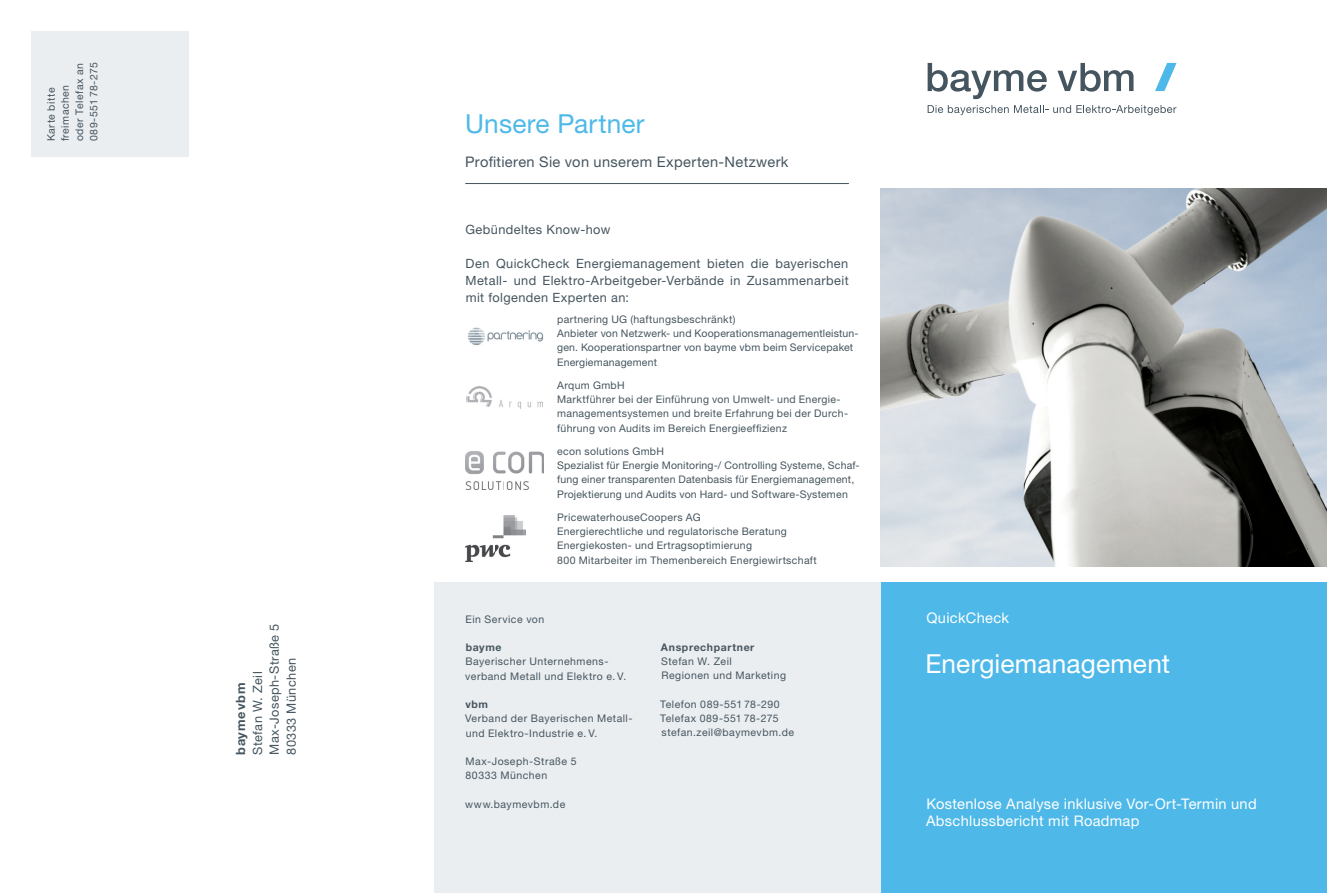
<style>
.page{position:relative;width:1327px;height:893px;background:#fff}
.page>*{position:absolute;margin:0;border:0;box-sizing:border-box;transform-origin:0 0}
.t1{font:26.25px "Helvetica Neue LT Pro";letter-spacing:.005em;color:#fff}
.t2{font:26.25px "Helvetica Neue LT Pro";letter-spacing:.005em;color:#4eb9e9}
.t3{font:14.7px/17.5px "Helvetica Neue LT Pro";letter-spacing:.02em;color:#fff}
.t4{font:14.7px "Helvetica Neue LT Pro";letter-spacing:.02em;color:#45555f}
.t5{font:12.75px/17px "Helvetica Neue LT Pro";letter-spacing:.035em;color:#45555f;text-align:justify}
.t6{font:700 12.75px "Helvetica Neue LT Pro";letter-spacing:.04em;color:#45555f}
.t7{font:10.5px/14.2px "Helvetica Neue LT Pro";letter-spacing:.03em;color:#45555f}
.t8{font:10.5px/14.2px "Helvetica Neue LT Pro";letter-spacing:.05em;color:#45555f}
.t9{font:700 10.5px "Helvetica Neue LT Pro";letter-spacing:.06em;color:#45555f}
</style>
<div class="page">
<div style="left:880px;top:582px;width:447px;height:311px;background:#4eb9e9"></div>
<div style="left:434px;top:582px;width:446px;height:311px;background:#ebeef1"></div>
<svg style="left:927px;top:63px;width:120px;height:36px"></svg>
<svg style="left:1057px;top:63px;width:76px;height:29px"></svg>
<svg style="left:1155px;top:63px;width:21px;height:28px"></svg>
<svg style="left:927px;top:105px;width:81px;height:10px"></svg>
<svg style="left:1014px;top:105px;width:162px;height:10px"></svg>
<img style="left:880px;top:189px;width:447px;height:377px">
<hr style="left:465px;top:183px;width:384px;height:1px;background:#45555f">
<div style="left:31px;top:31px;width:158px;height:126px;background:#ebeef1"></div>
<img style="left:465px;top:515px;width:61px;height:46px">
<img style="left:465px;top:451px;width:79px;height:39px">
<img style="left:466px;top:387px;width:77px;height:22px">
<img style="left:467px;top:327px;width:77px;height:19px">
<p class="t7" style="left:44px;top:141px;width:80px;rotate:-90deg">Karte bitte freimachen oder Telefax an<br>089-551 78-275</p>
<p class="t5" style="left:249px;top:755px;width:133px;text-align:left;rotate:-90deg">Stefan W. Zeil<br>Max-Joseph-Straße 5<br>80333 München</p>
<p class="t6" style="left:232px;top:755px;width:73px;rotate:-90deg">bayme vbm</p>
<h1 class="t2" style="left:465px;top:108px;width:181px">Unsere Partner</h1>
<h2 class="t4" style="left:465px;top:153px;width:325px">Profitieren Sie von unserem Experten-Netzwerk</h2>
<p class="t5" style="left:465px;top:221px;width:147px">Gebündeltes Know-how</p>
<p class="t5" style="left:465px;top:255px;width:385px">Den QuickCheck Energiemanagement bieten die bayerischen Metall- und Elektro-Arbeitgeber-Verbände in Zusammenarbeit mit folgenden Experten an:</p>
<p class="t7" style="left:557px;top:312px;width:303px">partnering UG (haftungsbeschränkt)<br>Anbieter von Netzwerk- und Kooperationsmanagementleistun&shy;gen. Kooperationspartner von bayme vbm beim Servicepaket Energiemanagement</p>
<p class="t7" style="left:557px;top:378px;width:292px">Arqum GmbH<br>Marktführer bei der Einführung von Umwelt- und Energie&shy;managementsystemen und breite Erfahrung bei der Durch&shy;führung von Audits im Bereich Energieeffizienz</p>
<p class="t7" style="left:557px;top:444px;width:304px">econ solutions GmbH<br>Spezialist für Energie Monitoring-/ Controlling Systeme, Schaf&shy;fung einer transparenten Datenbasis für Energiemanagement, Projektierung und Audits von Hard- und Software-Systemen</p>
<p class="t7" style="left:557px;top:510px;width:261px">PricewaterhouseCoopers AG<br>Energierechtliche und regulatorische Beratung Energiekosten- und Ertragsoptimierung<br>800 Mitarbeiter im Themenbereich Energiewirtschaft</p>
<p class="t8" style="left:465px;top:611px;width:80px">Ein Service von</p>
<h2 class="t3" style="left:926px;top:608px;width:84px">QuickCheck</h2>
<p class="t9" style="left:466px;top:641px;width:37px">bayme</p>
<p class="t8" style="left:465px;top:654px;width:163px">Bayerischer Unternehmens&shy;verband Metall und Elektro e. V.</p>
<p class="t9" style="left:465px;top:698px;width:24px">vbm</p>
<p class="t7" style="left:465px;top:711px;width:169px">Verband der Bayerischen Metall&shy;und Elektro-Industrie e. V.</p>
<p class="t8" style="left:465px;top:754px;width:113px">Max-Joseph-Straße 5<br>80333 München</p>
<p class="t7" style="left:465px;top:797px;width:102px">www.baymevbm.de</p>
<p class="t9" style="left:661px;top:641px;width:95px">Ansprechpartner</p>
<p class="t7" style="left:661px;top:654px;width:126px">Stefan W. Zeil<br>Regionen und Marketing</p>
<p class="t7" style="left:660px;top:697px;width:135px">Telefon 089-551 78-290<br>Telefax 089-551 78-275 stefan.zeil@baymevbm.de</p>
<h1 class="t1" style="left:925px;top:648px;width:246px">Energiemanagement</h1>
<h2 class="t3" style="left:926px;top:794px;width:332px">Kostenlose Analyse inklusive Vor-Ort-Termin und<br>Abschlussbericht mit Roadmap</h2>
</div>
